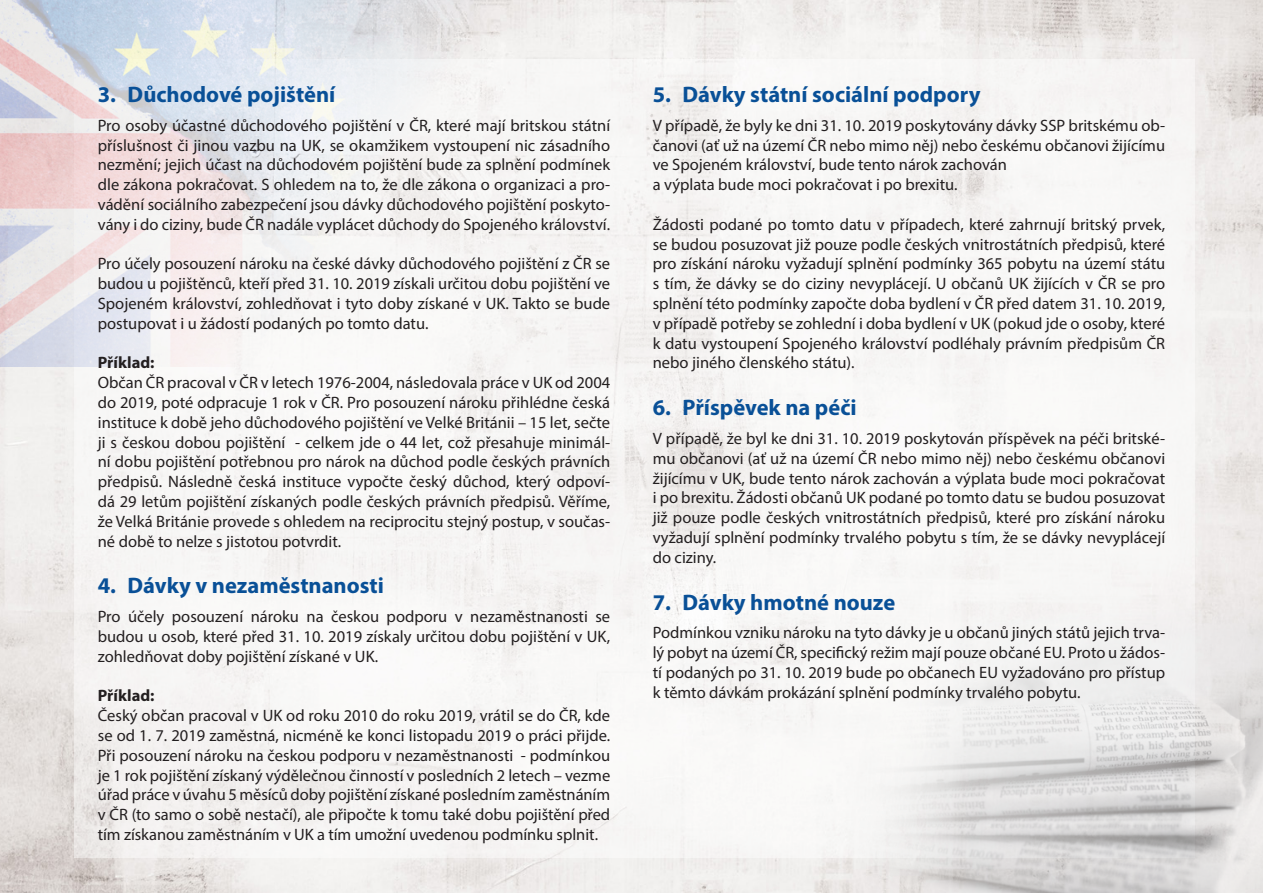
<style>
.page{position:relative;width:1263px;height:893px;background:#fff}
.page>*{position:absolute;margin:0;border:0;box-sizing:border-box;transform-origin:0 0}
.t1{font:700 22.5px "Myriad Pro";color:#095097}
.t2{font:16.5px/19.8px "Myriad Pro";color:#231f20;text-align:justify}
.t3{font:700 16.5px "Myriad Pro";color:#231f20}
</style>
<div class="page">
<img style="left:0;top:0;width:1263px;height:893px">
<div style="left:74px;top:60px;width:1121px;height:798px;background:#f7f7f6"></div>
<img style="left:821px;top:589px;width:442px;height:304px">
<img style="left:0;top:0;width:503px;height:367px">
<p class="t1" style="left:98px;top:80px;width:239px">3. Důchodové pojištění</p>
<p class="t2" style="left:98px;top:115px;width:514px">Pro osoby účastné důchodového pojištění v ČR, které mají britskou státní příslušnost či jinou vazbu na UK, se okamžikem vystoupení nic zásadního nezmění; jejich účast na důchodovém pojištění bude za splnění podmínek dle zákona pokračovat. S ohledem na to, že dle zákona o organizaci a pro&shy;vádění sociálního zabezpečení jsou dávky důchodového pojištění poskyto&shy;vány i do ciziny, bude ČR nadále vyplácet důchody do Spojeného království.</p>
<p class="t2" style="left:98px;top:254px;width:514px">Pro účely posouzení nároku na české dávky důchodového pojištění z ČR se budou u pojištěnců, kteří před 31. 10. 2019 získali určitou dobu pojištění ve Spojeném království, zohledňovat i tyto doby získané v UK. Takto se bude postupovat i u žádostí podaných po tomto datu.</p>
<p class="t3" style="left:98px;top:352px;width:58px">Příklad:</p>
<p class="t2" style="left:98px;top:372px;width:514px">Občan ČR pracoval v ČR v letech 1976-2004, následovala práce v UK od 2004 do 2019, poté odpracuje 1 rok v ČR. Pro posouzení nároku přihlédne česká instituce k době jeho důchodového pojištění ve Velké Británii – 15 let, sečte ji s českou dobou pojištění - celkem jde o 44 let, což přesahuje minimál&shy;ní dobu pojištění potřebnou pro nárok na důchod podle českých právních předpisů. Následně česká instituce vypočte český důchod, který odpoví&shy;dá 29 letům pojištění získaných podle českých právních předpisů. Věříme, že Velká Británie provede s ohledem na reciprocitu stejný postup, v součas&shy;né době to nelze s jistotou potvrdit.</p>
<p class="t1" style="left:98px;top:571px;width:288px">4. Dávky v nezaměstnanosti</p>
<p class="t2" style="left:98px;top:606px;width:514px">Pro účely posouzení nároku na českou podporu v nezaměstnanosti se budou u osob, které před 31. 10. 2019 získaly určitou dobu pojištění v UK, zohledňovat doby pojištění získané v UK.</p>
<p class="t3" style="left:98px;top:685px;width:58px">Příklad:</p>
<p class="t2" style="left:98px;top:705px;width:514px">Český občan pracoval v UK od roku 2010 do roku 2019, vrátil se do ČR, kde se od 1. 7. 2019 zaměstná, nicméně ke konci listopadu 2019 o práci přijde.<br>Při posouzení nároku na českou podporu v nezaměstnanosti - podmínkou je 1 rok pojištění získaný výdělečnou činností v posledních 2 letech – vezme úřad práce v úvahu 5 měsíců doby pojištění získané posledním zaměstnáním v ČR (to samo o sobě nestačí), ale připočte k tomu také dobu pojištění před tím získanou zaměstnáním v UK a tím umožní uvedenou podmínku splnit.</p>
<p class="t1" style="left:653px;top:80px;width:329px">5. Dávky státní sociální podpory</p>
<p class="t2" style="left:653px;top:115px;width:514px">V případě, že byly ke dni 31. 10. 2019 poskytovány dávky SSP britskému ob&shy;čanovi (ať už na území ČR nebo mimo něj) nebo českému občanovi žijícímu ve Spojeném království, bude tento nárok zachován</p>
<p class="t2" style="left:653px;top:174px;width:306px">a výplata bude moci pokračovat i po brexitu.</p>
<p class="t2" style="left:653px;top:214px;width:514px">Žádosti podané po tomto datu v případech, které zahrnují britský prvek, se budou posuzovat již pouze podle českých vnitrostátních předpisů, které pro získání nároku vyžadují splnění podmínky 365 pobytu na území státu s tím, že dávky se do ciziny nevyplácejí. U občanů UK žijících v ČR se pro splnění této podmínky započte doba bydlení v ČR před datem 31. 10. 2019, v případě potřeby se zohlední i doba bydlení v UK (pokud jde o osoby, které k datu vystoupení Spojeného království podléhaly právním předpisům ČR nebo jiného členského státu).</p>
<p class="t1" style="left:653px;top:393px;width:205px">6. Příspěvek na péči</p>
<p class="t2" style="left:653px;top:428px;width:514px">V případě, že byl ke dni 31. 10. 2019 poskytován příspěvek na péči britské&shy;mu občanovi (ať už na území ČR nebo mimo něj) nebo českému občanovi žijícímu v UK, bude tento nárok zachován a výplata bude moci pokračovat i po brexitu. Žádosti občanů UK podané po tomto datu se budou posuzovat již pouze podle českých vnitrostátních předpisů, které pro získání nároku vyžadují splnění podmínky trvalého pobytu s tím, že se dávky nevyplácejí do ciziny.</p>
<p class="t1" style="left:653px;top:587px;width:244px">7. Dávky hmotné nouze</p>
<p class="t2" style="left:653px;top:623px;width:514px">Podmínkou vzniku nároku na tyto dávky je u občanů jiných států jejich trva&shy;lý pobyt na území ČR, specifický režim mají pouze občané EU. Proto u žádos&shy;tí podaných po 31. 10. 2019 bude po občanech EU vyžadováno pro přístup k těmto dávkám prokázání splnění podmínky trvalého pobytu.</p>
</div>
